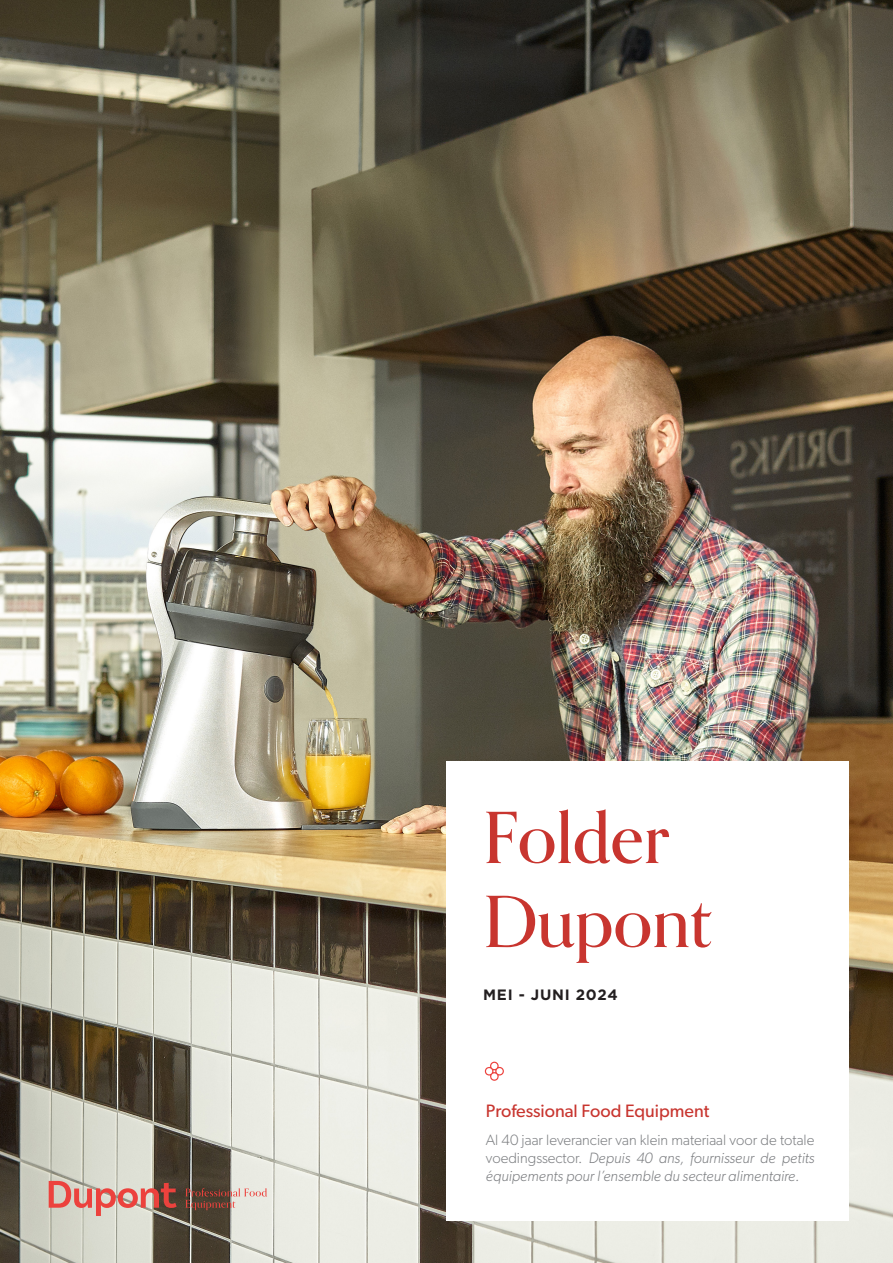
<style>
.page{position:relative;width:893px;height:1263px;background:#fff}
.page>*{position:absolute;margin:0;border:0;box-sizing:border-box;transform-origin:0 0}
.t1{font:500 70.5px "Orpheus Pro";color:#c8352f}
.t2{font:18px "Gibson";color:#c8352f}
.t3{font:italic 300 15px/18px "Gibson";color:#7c7e81;text-align:justify}
.t4{font:700 15px "Gotham";letter-spacing:.05em;color:#231f20}
.s1{font-style:normal}
</style>
<div class="page">
<img style="left:0;top:0;width:893px;height:1263px">
<div style="left:446px;top:761px;width:403px;height:459px;background:#fff"></div>
<svg style="left:485px;top:1062px;width:19px;height:19px"></svg>
<svg style="left:49px;top:1181px;width:128px;height:35px;background:#cc948a"></svg>
<svg style="left:185px;top:1188px;width:82px;height:22px;background:#a1847a"></svg>
<p class="t1" style="left:483px;top:794px;width:188px">Folder</p>
<p class="t1" style="left:483px;top:878px;width:230px">Dupont</p>
<p class="t4" style="left:483px;top:984px;width:136px">MEI - JUNI 2024</p>
<p class="t2" style="left:486px;top:1100px;width:225px">Professional Food Equipment</p>
<p class="t3" style="left:486px;top:1130px;width:330px"><span class="s1">Al 40 jaar leverancier van klein materiaal voor de totale voedingssector.</span> Depuis 40 ans, fournisseur de petits équipements pour l’ensemble du secteur alimentaire.</p>
</div>
